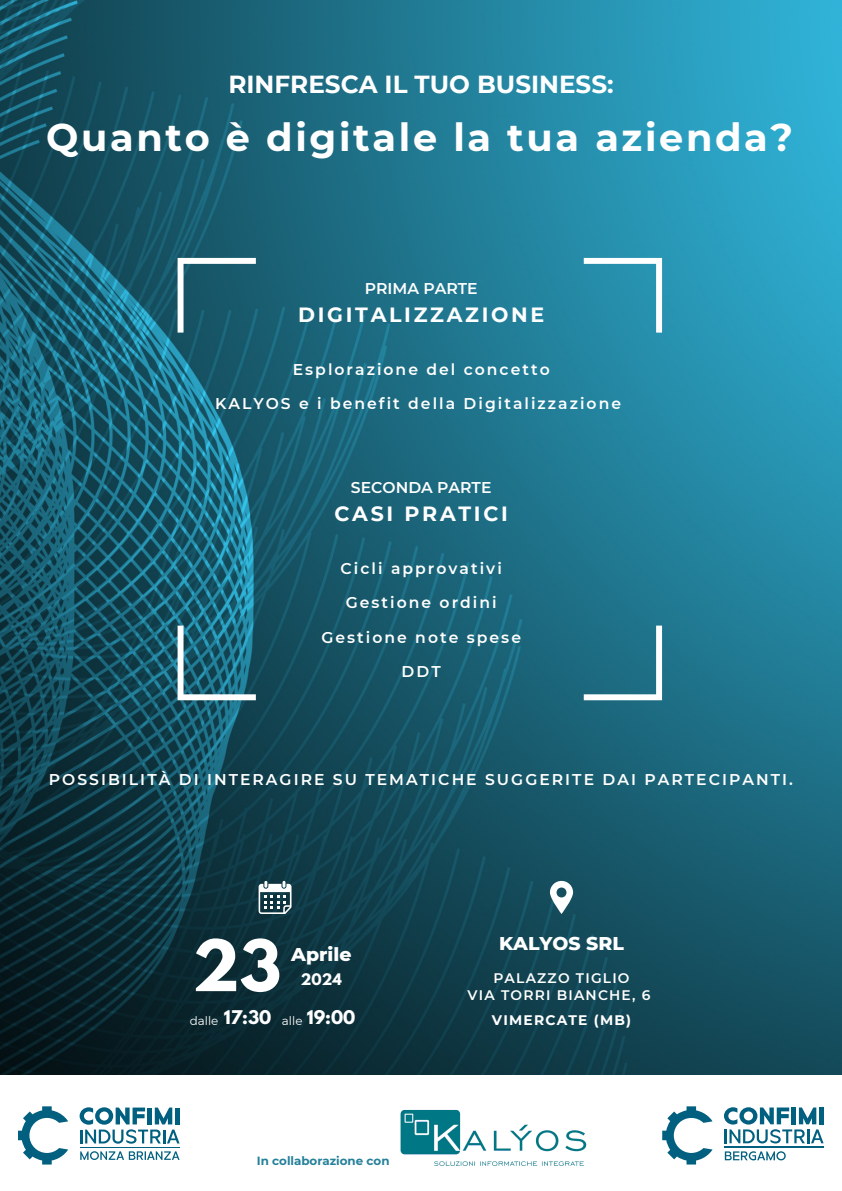
<style>
.page{position:relative;width:842px;height:1191px;background:#fff}
.page>*{position:absolute;margin:0;border:0;box-sizing:border-box;transform-origin:0 0}
.t1{font:700 62.7px "League Spartan";color:#fff}
.t2{font:700 38.3px "Montserrat";letter-spacing:.07em;color:#fff}
.t3{font:700 24.7px "Montserrat";color:#fff}
.t4{font:700 20.6px "Montserrat";letter-spacing:.13em;color:#fff}
.t5{font:800 18.9px "Montserrat";color:#fff}
.t6{font:700 16.7px "League Spartan";color:#fff}
.t7{font:600 15.6px "Montserrat";letter-spacing:.13em;color:#fff}
.t8{font:600 15.6px "Montserrat";color:#fff}
.t9{font:700 14.1px "League Spartan";color:#fff}
.t10{font:600 13.8px "Montserrat";letter-spacing:.085em;color:#fff}
.t11{font:700 13.8px "Montserrat";letter-spacing:.085em;color:#fff}
.t12{font:700 11.9px "Montserrat";color:#25809a}
.t13{font:11.9px "Montserrat";color:#fff}
</style>
<div class="page">
<img style="left:0;top:0;width:842px;height:1075px">
<svg style="left:18px;top:1106px;width:50px;height:58px"></svg>
<svg style="left:80px;top:1107px;width:100px;height:36px"></svg>
<hr style="left:80px;top:1146px;width:100px;height:1px;background:#016080">
<svg style="left:80px;top:1151px;width:100px;height:8px"></svg>
<svg style="left:662px;top:1106px;width:51px;height:58px"></svg>
<svg style="left:724px;top:1107px;width:100px;height:36px"></svg>
<hr style="left:725px;top:1146px;width:99px;height:1px;background:#016080">
<svg style="left:725px;top:1151px;width:61px;height:9px"></svg>
<img style="left:400px;top:1109px;width:187px;height:57px">
<svg style="left:178px;top:258px;width:78px;height:74px;background:#39707f"></svg>
<svg style="left:178px;top:625px;width:78px;height:75px;background:#3a7b8d"></svg>
<svg style="left:584px;top:258px;width:78px;height:74px;background:#469fb8"></svg>
<svg style="left:584px;top:625px;width:78px;height:75px;background:#3e8396"></svg>
<svg style="left:259px;top:880px;width:32px;height:33px"></svg>
<svg style="left:550px;top:880px;width:23px;height:33px"></svg>
<p class="t3" style="left:228px;top:69px;width:387px">RINFRESCA IL TUO BUSINESS:</p>
<p class="t2" style="left:46px;top:114px;width:748px">Quanto è digitale la tua azienda?</p>
<p class="t8" style="left:365px;top:279px;width:114px">PRIMA PARTE</p>
<h5 class="t4" style="left:298px;top:302px;width:248px">DIGITALIZZAZIONE</h5>
<p class="t7" style="left:293px;top:359px;width:258px">Esplorazione del concetto</p>
<p class="t7" style="left:215px;top:394px;width:407px">KALYOS e i benefit della Digitalizzazione</p>
<p class="t8" style="left:351px;top:478px;width:142px">SECONDA PARTE</p>
<p class="t4" style="left:335px;top:501px;width:175px">CASI PRATICI</p>
<p class="t7" style="left:341px;top:558px;width:163px">Cicli approvativi</p>
<h5 class="t7" style="left:346px;top:593px;width:152px">Gestione ordini</h5>
<p class="t7" style="left:321px;top:627px;width:201px">Gestione note spese</p>
<p class="t7" style="left:402px;top:661px;width:41px">DDT</p>
<p class="t7" style="left:49px;top:769px;width:746px">POSSIBILITÀ DI INTERAGIRE SU TEMATICHE SUGGERITE DAI PARTECIPANTI.</p>
<p class="t1" style="left:192px;top:934px;width:90px">23</p>
<p class="t5" style="left:291px;top:942px;width:62px">Aprile</p>
<p class="t9" style="left:301px;top:971px;width:42px">2024</p>
<h6 class="t13" style="left:190px;top:1013px;width:30px">dalle</h6>
<p class="t6" style="left:224px;top:1008px;width:49px">17:30</p>
<p class="t13" style="left:282px;top:1013px;width:22px">alle</p>
<h4 class="t6" style="left:307px;top:1008px;width:50px">19:00</h4>
<h1 class="t12" style="left:257px;top:1152px;width:134px">In collaborazione con</h1>
<h6 class="t5" style="left:499px;top:932px;width:126px">KALYOS SRL</h6>
<p class="t10" style="left:493px;top:969px;width:138px">PALAZZO TIGLIO</p>
<p class="t10" style="left:468px;top:986px;width:184px">VIA TORRI BIANCHE, 6</p>
<p class="t11" style="left:492px;top:1011px;width:141px">VIMERCATE (MB)</p>
</div>
